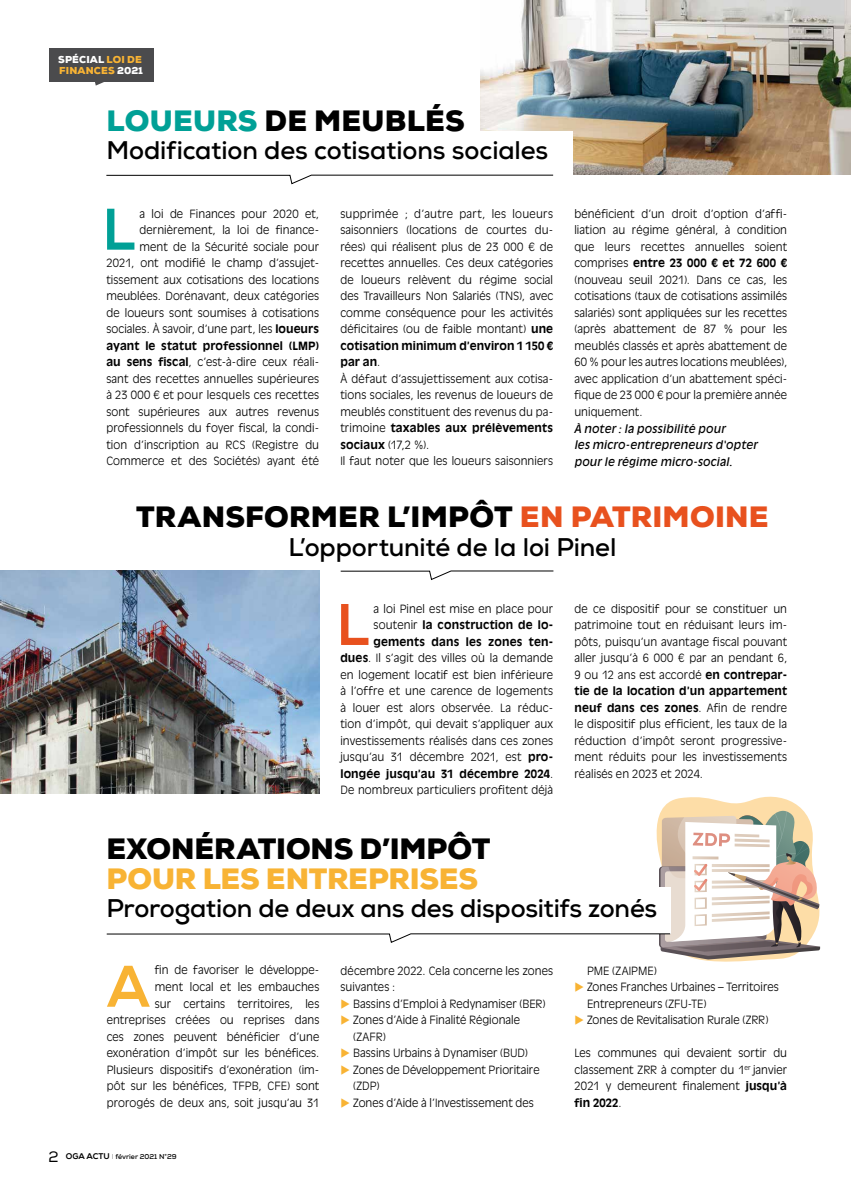
<style>
.page{position:relative;width:851px;height:1191px;background:#fff}
.page>*{position:absolute;margin:0;border:0;box-sizing:border-box;transform-origin:0 0}
.t1{font:58.5px "Nexa X Bold";color:#00a096;scale:.95 1}
.t2{font:58.5px "Nexa X Bold";color:#e8511e;scale:.95 1}
.t3{font:58.5px "Nexa X Bold";color:#f8b334;scale:.95 1}
.t4{font:900 28.5px "Nexa";letter-spacing:.005em;color:#000}
.t5{font:900 28.5px "Nexa";letter-spacing:-.005em;color:#f8b334}
.t6{font:700 25.5px "Nexa";letter-spacing:-.005em;color:#000}
.t7{font:300 11.25px/16.5px "Antique Olive Std";letter-spacing:.01em;color:#000}
.t8{font:italic 11.25px/16.5px "Antique Olive Std";letter-spacing:.015em;color:#000}
.t9{font:900 9.75px/11.2px "Nexa";letter-spacing:.015em;color:#f8b334}
.t10{font:700 7.05px "Nexa";color:#000}
.s1{color:#fff}
.s2{color:#00a096}
.s3{font-weight:700}
.s4{color:#e8511e}
.s5{color:#f8b334}
.s6{font-weight:400;font-size:15px}
.s7{font-family:"Nexa X Bold";font-weight:400;font-size:8.25px}
.s8{font-weight:100}
</style>
<div class="page">
<img style="left:480px;top:0;width:370px;height:175px">
<img style="left:0;top:570px;width:319px;height:223px">
<div style="left:459px;top:131px;width:114px;height:62px;background:#fff"></div>
<div style="left:49px;top:48px;width:104px;height:34px;background:#4b4b4d"></div>
<svg style="left:95px;top:82px;width:9px;height:4px"></svg>
<svg style="left:106px;top:174px;width:448px;height:11px"></svg>
<svg style="left:106px;top:789px;width:715px;height:173px"></svg>
<svg style="left:340px;top:570px;width:214px;height:10px"></svg>
<p class="t9" style="left:58px;top:54px;width:86px"><span class="s1">SPÉCIAL</span> LOI DE<br>FINANCES <span class="s1">2021</span></p>
<h2 class="t4" style="left:106px;top:101px;width:359px"><span class="s2">LOUEURS</span> DE MEUBLÉS</h2>
<h3 class="t6" style="left:106px;top:134px;width:443px">Modification des cotisations sociales</h3>
<h1 class="t1" style="left:102px;top:194px;width:36px">L</h1>
<p class="t7" style="left:106px;top:205px;width:214px;text-align:right">a loi de Finances pour 2020 et, dernièrement, la loi de finance-<br>ment de la Sécurité sociale pour<br>2021, ont modifié le champ d’assujet&shy;tissement aux cotisations des locations meublées. Dorénavant, deux catégories de loueurs sont soumises à cotisations sociales. À savoir, d’une part, les <span class="s3">loueurs ayant le statut professionnel (LMP) au sens fiscal</span>, c’est-à-dire ceux réali&shy;sant des recettes annuelles supérieures à 23 000 € et pour lesquels ces recettes sont supérieures aux autres revenus professionnels du foyer fiscal, la condi&shy;tion d’inscription au RCS (Registre du Commerce et des Sociétés) ayant été</p>
<p class="t7" style="left:340px;top:206px;width:214px">supprimée ; d’autre part, les loueurs saisonniers (locations de courtes du&shy;rées) qui réalisent plus de 23 000 € de recettes annuelles. Ces deux catégories de loueurs relèvent du régime social des Travailleurs Non Salariés (TNS), avec comme conséquence pour les activités déficitaires (ou de faible montant) <span class="s3">une cotisation minimum d’environ 1 150 € par an</span>.<br>À défaut d’assujettissement aux cotisa&shy;tions sociales, les revenus de loueurs de meublés constituent des revenus du pa&shy;trimoine <span class="s3">taxables aux prélèvements sociaux</span> (17,2 %).<br>Il faut noter que les loueurs saisonniers</p>
<p class="t7" style="left:574px;top:206px;width:214px;text-align:justify">bénéficient d’un droit d’option d’affi&shy;liation au régime général, à condition que leurs recettes annuelles soient comprises <span class="s3">entre 23 000 € et 72 600 € </span>(nouveau seuil 2021). Dans ce cas, les cotisations (taux de cotisations assimilés salariés) sont appliquées sur les recettes (après abattement de 87 % pour les meublés classés et après abattement de 60 % pour les autres locations meublées), avec application d’un abattement spéci&shy;fique de 23 000 € pour la première année uniquement.</p>
<p class="t8" style="left:574px;top:420px;width:185px">À noter : la possibilité pour<br>les micro-entrepreneurs d'opter pour le régime micro-social.</p>
<h2 class="t4" style="left:136px;top:498px;width:634px">TRANSFORMER L’IMPÔT <span class="s4">EN PATRIMOINE</span></h2>
<h3 class="t6" style="left:288px;top:530px;width:329px">L’opportunité de la loi Pinel</h3>
<p class="t7" style="left:340px;top:600px;width:214px;text-align:right">a loi Pinel est mise en place pour soutenir <span class="s3">la construction de lo&shy;gements dans les zones ten&shy;dues</span>. Il s’agit des villes où la demande en logement locatif est bien inférieure à l’offre et une carence de logements à louer est alors observée. La réduc&shy;tion d’impôt, qui devait s’appliquer aux investissements réalisés dans ces zones jusqu’au 31 décembre 2021, est <span class="s3">pro&shy;longée jusqu’au 31 décembre 2024</span>.<br>De nombreux particuliers profitent déjà</p>
<p class="t7" style="left:574px;top:600px;width:214px;text-align:justify">de ce dispositif pour se constituer un patrimoine tout en réduisant leurs im&shy;pôts, puisqu’un avantage fiscal pouvant aller jusqu’à 6 000 € par an pendant 6, 9 ou 12 ans est accordé <span class="s3">en contrepar&shy;tie de la location d’un appartement neuf dans ces zones</span>. Afin de rendre le dispositif plus efficient, les taux de la réduction d’impôt seront progressive&shy;ment réduits pour les investissements réalisés en 2023 et 2024.</p>
<h1 class="t2" style="left:336px;top:589px;width:36px">L</h1>
<h2 class="t4" style="left:106px;top:829px;width:385px">EXONÉRATIONS D’IMPÔT</h2>
<h2 class="t5" style="left:106px;top:859px;width:373px">POUR LES ENTREPRISES</h2>
<h3 class="t6" style="left:106px;top:892px;width:552px">Prorogation de deux ans des dispositifs zonés</h3>
<p class="t7" style="left:107px;top:962px;width:214px;text-align:right">fin de favoriser le développe-<br>ment local et les embauches<br>sur certains territoires, les entreprises créées ou reprises dans ces zones peuvent bénéficier d’une exonération d’impôt sur les bénéfices.<br>Plusieurs dispositifs d’exonération (im&shy;pôt sur les bénéfices, TFPB, CFE) sont prorogés de deux ans, soit jusqu’au 31</p>
<p class="t7" style="left:340px;top:962px;width:214px">décembre 2022. Cela concerne les zones suivantes :</p>
<h1 class="t3" style="left:107px;top:950px;width:47px">A</h1>
<p class="t7" style="left:340px;top:995px;width:206px"><span class="s5">◆</span> Bassins d’Emploi à Redynamiser (BER)</p>
<p class="t7" style="left:353px;top:1011px;width:168px;text-indent:-13px"><span class="s5">◆</span> Zones d’Aide à Finalité Régionale (ZAFR)</p>
<p class="t7" style="left:340px;top:1044px;width:189px"><span class="s5">◆</span> Bassins Urbains à Dynamiser (BUD)</p>
<p class="t7" style="left:353px;top:1061px;width:188px;text-indent:-13px"><span class="s5">◆</span> Zones de Développement Prioritaire (ZDP)</p>
<p class="t7" style="left:340px;top:1094px;width:195px"><span class="s5">◆</span> Zones d’Aide à l’Investissement des</p>
<p class="t10" style="left:48px;top:1152px;width:130px"><span class="s6">2</span> <span class="s7">OGA ACTU</span> <span class="s8">I</span> février 2021 N°29</p>
<p class="t7" style="left:587px;top:962px;width:71px">PME (ZAIPME)</p>
<p class="t7" style="left:587px;top:978px;width:193px;text-indent:-13px"><span class="s5">◆</span> Zones Franches Urbaines – Territoires<br>Entrepreneurs (ZFU-TE)</p>
<p class="t7" style="left:574px;top:1011px;width:195px"><span class="s5">◆</span> Zones de Revitalisation Rurale (ZRR)</p>
<p class="t7" style="left:574px;top:1044px;width:214px;text-align:justify">Les communes qui devaient sortir du classement ZRR à compter du 1<sup>er</sup> janvier 2021 y demeurent finalement <span class="s3">jusqu’à fin 2022</span>.</p>
</div>
